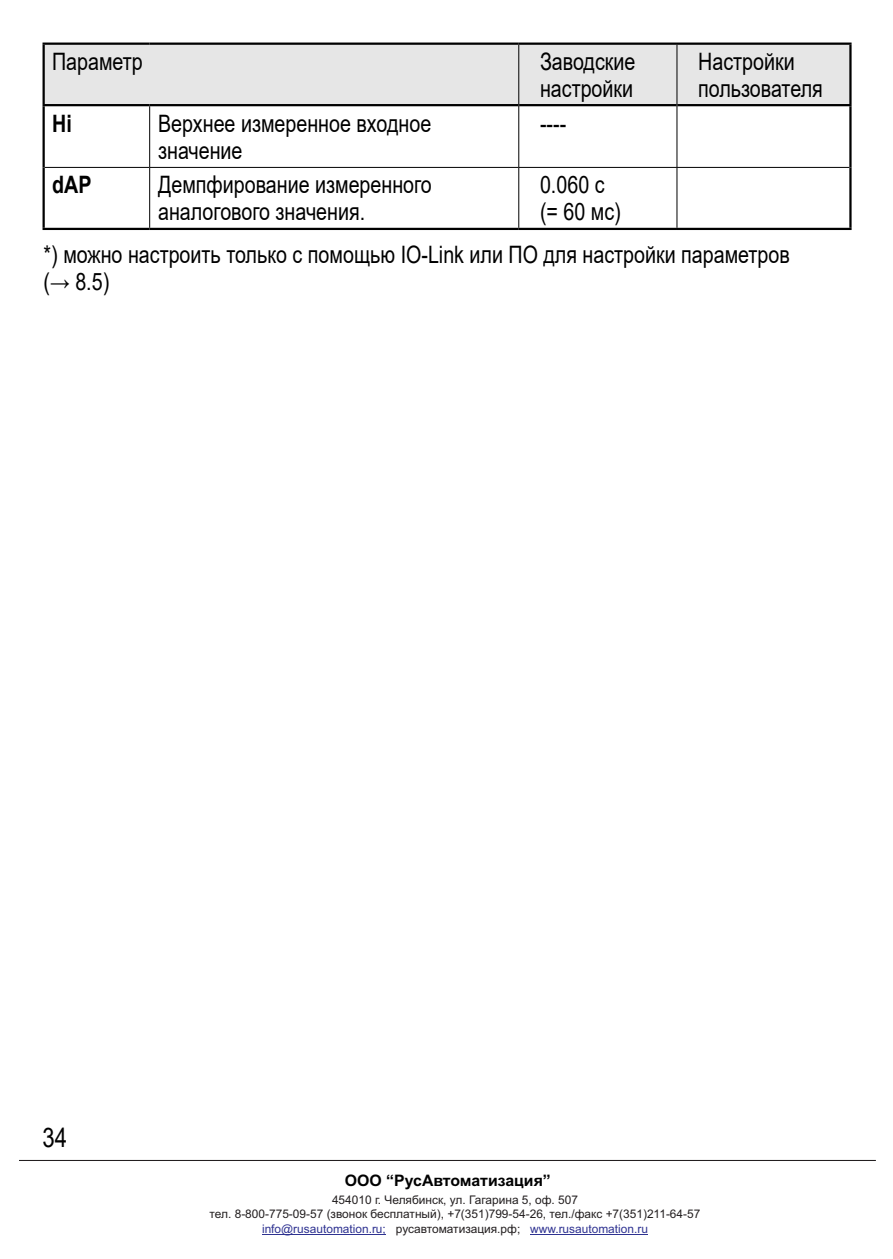
<style>
.page{position:relative;width:893px;height:1259px;background:#fff}
.page>*{position:absolute;margin:0;border:0;box-sizing:border-box;transform-origin:0 0}
.t1{font:27px "Arial";color:#000;scale:.82 1}
.t2{font:24px/27px "Arial";color:#000;scale:.82 1}
.t3{font:700 24px "Arial";color:#000;scale:.82 1}
.t4{font:700 15.9px "Arial";color:#000}
.t5{font:11.85px/14.5px "Arial";color:#231f20;text-align:center}
.s1{color:#2e3291}
</style>
<div class="page">
<div style="left:45px;top:45px;width:804px;height:59px;background:#e6e6e6"></div>
<hr style="left:43px;top:104px;width:107px;height:2px;background:#000">
<hr style="left:150px;top:104px;width:368px;height:2px;background:#000">
<hr style="left:519px;top:104px;width:158px;height:2px;background:#000">
<hr style="left:677px;top:104px;width:175px;height:2px;background:#000">
<hr style="left:45px;top:167px;width:105px;height:1px;background:#000">
<hr style="left:150px;top:167px;width:369px;height:1px;background:#000">
<hr style="left:519px;top:167px;width:158px;height:1px;background:#000">
<hr style="left:677px;top:167px;width:172px;height:1px;background:#000">
<hr style="left:43px;top:43px;width:107px;height:2px;background:#000">
<hr style="left:43px;top:45px;width:2px;height:59px;background:#000">
<hr style="left:150px;top:43px;width:369px;height:2px;background:#000">
<hr style="left:519px;top:43px;width:158px;height:2px;background:#000">
<hr style="left:677px;top:43px;width:175px;height:2px;background:#000">
<hr style="left:849px;top:45px;width:3px;height:59px;background:#000">
<hr style="left:43px;top:106px;width:2px;height:61px;background:#000">
<hr style="left:849px;top:106px;width:3px;height:61px;background:#000">
<hr style="left:43px;top:167px;width:2px;height:61px;background:#000">
<hr style="left:849px;top:167px;width:3px;height:61px;background:#000">
<hr style="left:43px;top:228px;width:107px;height:2px;background:#000">
<hr style="left:150px;top:228px;width:369px;height:2px;background:#000">
<hr style="left:519px;top:228px;width:158px;height:2px;background:#000">
<hr style="left:677px;top:228px;width:175px;height:2px;background:#000">
<hr style="left:518px;top:45px;width:1px;height:60px;background:#000">
<hr style="left:677px;top:45px;width:1px;height:60px;background:#000">
<hr style="left:149px;top:106px;width:1px;height:61px;background:#000">
<hr style="left:518px;top:105px;width:1px;height:62px;background:#000">
<hr style="left:677px;top:105px;width:1px;height:62px;background:#000">
<hr style="left:149px;top:168px;width:1px;height:60px;background:#000">
<hr style="left:518px;top:168px;width:1px;height:60px;background:#000">
<hr style="left:677px;top:168px;width:1px;height:60px;background:#000">
<hr style="left:530px;top:1234px;width:118px;height:1px;background:#2e3291">
<hr style="left:262px;top:1234px;width:121px;height:1px;background:#2e3291">
<hr style="left:19px;top:1160px;width:857px;height:1px;background:#231f20">
<p class="t2" style="left:52px;top:48px;width:112px">Параметр</p>
<p class="t2" style="left:540px;top:48px;width:118px">Заводские настройки</p>
<p class="t2" style="left:698px;top:48px;width:153px">Настройки пользователя</p>
<p class="t3" style="left:52px;top:107px;width:26px">Hi</p>
<p class="t2" style="left:158px;top:110px;width:335px">Верхнее измеренное входное значение</p>
<p class="t2" style="left:540px;top:110px;width:33px">----</p>
<p class="t3" style="left:52px;top:168px;width:49px">dAP</p>
<p class="t2" style="left:158px;top:171px;width:335px">Демпфирование измеренного аналогового значения.</p>
<p class="t2" style="left:540px;top:171px;width:100px">0.060 с (= 60 мс)</p>
<p class="t2" style="left:44px;top:241px;width:911px">*) можно настроить только с помощью IO-Link или ПО для настройки параметров (→ 8.5)</p>
<p class="t1" style="left:43px;top:1119px;width:32px">34</p>
<p class="t4" style="left:345px;top:1174px;width:207px">ООО “РусАвтоматизация”</p>
<p class="t5" style="left:210px;top:1192px;width:492px">454010 г. Челябинск, ул. Гагарина 5, оф. 507<br>тел. 8-800-775-09-57 (звонок бесплатный), +7(351)799-54-26, тел./факс +7(351)211-64-57 <span class="s1">info@rusautomation.ru;</span> русавтоматизация.рф; <span class="s1">www.rusautomation.ru</span></p>
</div>
